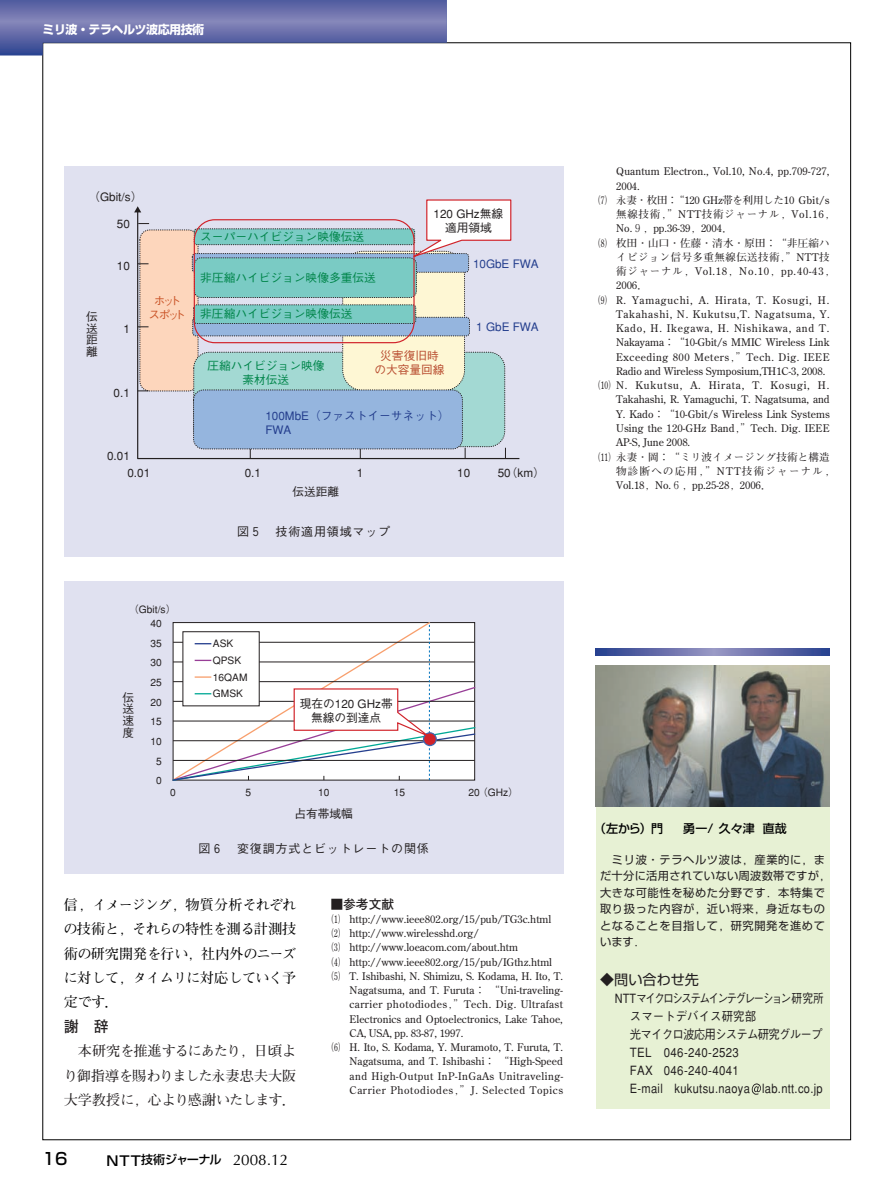
<style>
.page{position:relative;width:893px;height:1190px;background:#fff}
.page>*{position:absolute;margin:0;border:0;box-sizing:border-box;transform-origin:0 0}
.t1{font:500 16.5px "Shin Go";color:#000}
.t2{font:700 15px "Futo Go B101";color:#231f20}
.t3{font:700 14.1px/24.3px "Futo Min A101";letter-spacing:-.055em;color:#000;text-align:justify}
.t4{font:700 14.1px/24.3px "Futo Min A101";color:#231f20;text-align:justify}
.t5{font:14.1px "Shin Go";color:#231f20}
.t6{font:500 12.75px/18px "Gothic BBB";color:#231f20;scale:.85 1}
.t7{font:700 12.75px "Futo Go B101";color:#231f20}
.t8{font:500 12px "Gothic BBB";letter-spacing:.07em;color:#231f20}
.t9{font:500 12px "Shin Go";letter-spacing:-.075em;color:#000}
.t10{font:700 12px "Shin Go";letter-spacing:-.04em;color:#fff}
.t11{font:500 12px "Shin Go";color:#000}
.t12{font:500 11.7px/11.7px "Gothic BBB";color:#231f20;text-align:center}
.t13{font:500 11.7px/14px "Gothic BBB";color:#00854a;text-align:center}
.t14{font:500 11.7px/14px "Gothic BBB";color:#253f8e}
.t15{font:500 11.7px/14px "Gothic BBB";color:#b84c2f;text-align:center}
.t16{font:500 11.7px "Gothic BBB";letter-spacing:-.22em;color:#cb572b}
.t17{font:11.25px/16.5px "Shin Go";letter-spacing:.055em;color:#231f20}
.t18{font:700 10.5px "Futo Min A101";letter-spacing:.015em;color:#231f20}
.t19{font:700 10.5px "Futo Min A101";letter-spacing:.015em;color:#231f20;scale:.7 1}
.t20{font:700 10.5px "Futo Min A101";letter-spacing:.075em;color:#231f20;scale:.7 1}
.t21{font:700 10.5px "Futo Min A101";letter-spacing:.075em;color:#231f20}
.t22{font:700 10.5px "Futo Min A101";letter-spacing:.04em;color:#231f20}
.t23{font:700 10.5px "Futo Min A101";letter-spacing:.07em;color:#231f20}
.t24{font:700 10.5px "Futo Min A101";letter-spacing:.045em;color:#231f20}
.t25{font:700 10.5px "Futo Min A101";letter-spacing:.06em;color:#231f20}
.t26{font:700 10.5px "Futo Min A101";letter-spacing:.05em;color:#231f20}
.t27{font:700 10.5px "Futo Min A101";letter-spacing:-.03em;color:#231f20;scale:.7 1}
.t28{font:700 10.5px "Futo Min A101";letter-spacing:.12em;color:#231f20}
.t29{font:500 10.2px/19.6px "Gothic BBB";color:#231f20}
.s1{font-size:13.5px}
.s2{font-family:"Optima";font-weight:400;font-size:15.3px}
</style>
<div class="page">
<svg style="left:0;top:0;width:446px;height:55px"></svg>
<div style="left:595px;top:806px;width:234px;height:302px;background:#e7f1d4"></div>
<svg style="left:751px;top:1083px;width:10px;height:11px"></svg>
<img style="left:595px;top:665px;width:234px;height:141px">
<svg style="left:595px;top:648px;width:234px;height:7px;background:#616aa8"></svg>
<div style="left:64px;top:167px;width:499px;height:390px;background:#e0e1f0"></div>
<svg style="left:136px;top:212px;width:384px;height:248px"></svg>
<svg style="left:134px;top:206px;width:7px;height:6px"></svg>
<div style="left:194px;top:228px;width:221px;height:17px;background:#7acbc4;border:1px dashed #231f20;border-radius:3px"></div>
<div style="left:192px;top:253px;width:277px;height:20px;background:#95b5de;border:1px dashed #231f20;border-radius:3px"></div>
<div style="left:194px;top:257px;width:223px;height:41px;background:#7acbc4;border:1px dashed #231f20;border-radius:7px"></div>
<div style="left:192px;top:317px;width:278px;height:19px;background:#95b5de;border:1px dashed #231f20;border-radius:3px"></div>
<div style="left:193px;top:304px;width:223px;height:20px;background:#7acbc4;border:1px dashed #231f20;border-radius:3px"></div>
<div style="left:193px;top:389px;width:270px;height:60px;background:#95b5de;border:1px dashed #231f20;border-radius:10px"></div>
<svg style="left:404px;top:199px;width:108px;height:62px"></svg>
<div style="left:194px;top:219px;width:220px;height:124px;border:1px solid #d1232a;border-radius:20px"></div>
<div style="left:64px;top:582px;width:499px;height:292px;background:#e0e1f0"></div>
<svg style="left:172px;top:622px;width:304px;height:159px;background:#edeced"></svg>
<p class="t10" style="left:43px;top:25px;width:163px">ミリ波・テラヘルツ波応用技術</p>
<p class="t12" style="left:88px;top:193px;width:55px">（Gbit/s）</p>
<p class="t12" style="left:117px;top:219px;width:15px">50</p>
<p class="t12" style="left:117px;top:261px;width:15px">10</p>
<p class="t16" style="left:154px;top:296px;width:29px">ホット</p>
<p class="t12" style="left:86px;top:312px;width:13px">伝</p>
<p class="t16" style="left:148px;top:310px;width:39px">スポット</p>
<p class="t12" style="left:86px;top:324px;width:13px;text-align:justify">送距離</p>
<p class="t12" style="left:123px;top:324px;width:8px">1</p>
<p class="t12" style="left:114px;top:388px;width:18px">0.1</p>
<p class="t12" style="left:107px;top:451px;width:24px">0.01</p>
<p class="t13" style="left:200px;top:231px;width:165px">スーパーハイビジョン映像伝送</p>
<p class="t13" style="left:200px;top:272px;width:177px">非圧縮ハイビジョン映像多重伝送</p>
<p class="t13" style="left:200px;top:308px;width:154px">非圧縮ハイビジョン映像伝送</p>
<p class="t12" style="left:433px;top:208px;width:71px;line-height:14px">120 GHz無線適用領域</p>
<p class="t14" style="left:473px;top:258px;width:67px">10GbE FWA</p>
<p class="t14" style="left:476px;top:321px;width:64px">1 GbE FWA</p>
<p class="t13" style="left:207px;top:360px;width:118px">圧縮ハイビジョン映像素材伝送</p>
<p class="t15" style="left:374px;top:350px;width:72px">災害復旧時の大容量回線</p>
<p class="t14" style="left:265px;top:410px;width:185px">100MbE（ファストイーサネット）<br>FWA</p>
<p class="t12" style="left:127px;top:468px;width:24px">0.01</p>
<p class="t12" style="left:506px;top:468px;width:40px">（km）</p>
<p class="t12" style="left:245px;top:468px;width:18px">0.1</p>
<p class="t12" style="left:357px;top:468px;width:8px">1</p>
<p class="t12" style="left:457px;top:468px;width:15px">10</p>
<p class="t12" style="left:498px;top:468px;width:15px">50</p>
<p class="t12" style="left:292px;top:487px;width:48px">伝送距離</p>
<p class="t29" style="left:129px;top:601px;width:49px">（Gbit/s）</p>
<p class="t12" style="left:122px;top:693px;width:13px;text-align:justify">伝送速度</p>
<p class="t29" style="left:150px;top:614px;width:13px;text-align:center">40<br>35<br>30<br>25<br>20<br>15<br>10<br>5<br>0</p>
<p class="t8" style="left:237px;top:527px;width:155px">図５　技術適用領域マップ</p>
<p class="t29" style="left:213px;top:636px;width:30px;line-height:16.6px">ASK<br>QPSK</p>
<p class="t29" style="left:213px;top:669px;width:36px;line-height:16.6px">16QAM<br>GMSK</p>
<p class="t12" style="left:300px;top:698px;width:94px;line-height:14px">現在の120 GHz帯無線の到達点</p>
<p class="t29" style="left:170px;top:784px;width:7px">0</p>
<p class="t29" style="left:245px;top:784px;width:7px">5</p>
<p class="t29" style="left:318px;top:784px;width:13px">10</p>
<p class="t29" style="left:394px;top:784px;width:13px">15</p>
<p class="t29" style="left:468px;top:784px;width:51px">20（GHz）</p>
<p class="t12" style="left:294px;top:809px;width:60px">占有帯域幅</p>
<p class="t8" style="left:198px;top:843px;width:232px">図６　変復調方式とビットレートの関係</p>
<h3 class="t3" style="left:64px;top:894px;width:234px">信，イメージング，物質分析それぞれの技術と，それらの特性を測る計測技術の研究開発を行い，社内外のニーズに対して，タイムリに対応していく予定です．</h3>
<h2 class="t2" style="left:64px;top:1020px;width:47px">謝　辞</h2>
<h3 class="t4" style="left:64px;top:1040px;width:234px;text-indent:14px">本研究を推進するにあたり，日頃より御指導を賜わりました永妻忠夫大阪大学教授に，心より感謝いたします．</h3>
<h1 class="t1" style="left:43px;top:1153px;width:26px">16</h1>
<p class="t9" style="left:106px;top:1155px;width:183px"><span class="s1">NTT</span>技術ジャーナル <span class="s2">2008.12</span></p>
<p class="t7" style="left:330px;top:899px;width:65px">■参考文献</p>
<p class="t19" style="left:327px;top:915px;width:322px">（1） http://www.ieee802.org/15/pub/TG3c.html</p>
<p class="t19" style="left:327px;top:929px;width:219px">（2） http://www.wirelesshd.org/</p>
<p class="t19" style="left:327px;top:943px;width:275px">（3） http://www.loeacom.com/about.htm</p>
<p class="t19" style="left:327px;top:958px;width:323px">（4） http://www.ieee802.org/15/pub/IGthz.html</p>
<p class="t19" style="left:327px;top:972px;width:339px">（5） T. Ishibashi, N. Shimizu, S. Kodama, H. Ito, T.</p>
<p class="t18" style="left:349px;top:986px;width:215px">Nagatsuma, and T. Furuta： “Uni-traveling-</p>
<p class="t22" style="left:349px;top:1000px;width:215px">carrier photodiodes，”Tech. Dig. Ultrafast</p>
<p class="t18" style="left:349px;top:1015px;width:215px">Electronics and Optoelectronics, Lake Tahoe,</p>
<p class="t18" style="left:349px;top:1029px;width:115px">CA, USA, pp. 83-87, 1997.</p>
<p class="t19" style="left:327px;top:1043px;width:339px">（6） H. Ito, S. Kodama, Y. Muramoto, T. Furuta, T.</p>
<p class="t18" style="left:349px;top:1057px;width:215px">Nagatsuma, and T. Ishibashi： “High-Speed</p>
<p class="t24" style="left:349px;top:1072px;width:215px">and High-Output InP-InGaAs Unitraveling-</p>
<p class="t25" style="left:349px;top:1086px;width:215px">Carrier Photodiodes，”J. Selected Topics</p>
<p class="t18" style="left:616px;top:168px;width:215px">Quantum Electron., Vol.10, No.4, pp.709-727,</p>
<p class="t18" style="left:616px;top:182px;width:25px">2004.</p>
<p class="t27" style="left:593px;top:196px;width:339px">（7） 永妻・枚田：“120 GHz帯を利用した10 Gbit/s</p>
<p class="t23" style="left:616px;top:210px;width:220px">無線技術，”NTT技術ジャーナル，Vol.16，</p>
<p class="t18" style="left:616px;top:225px;width:118px">No.９，pp.36-39，2004．</p>
<p class="t19" style="left:593px;top:239px;width:339px">（8） 枚田・山口・佐藤・清水・原田：“非圧縮ハ</p>
<p class="t22" style="left:616px;top:253px;width:215px">イビジョン信号多重無線伝送技術，”NTT技</p>
<p class="t21" style="left:616px;top:267px;width:220px">術ジャーナル，Vol.18，No.10，pp.40-43，</p>
<p class="t18" style="left:616px;top:282px;width:33px">2006．</p>
<p class="t20" style="left:593px;top:296px;width:338px">（9） R. Yamaguchi, A. Hirata, T. Kosugi, H.</p>
<p class="t23" style="left:616px;top:310px;width:215px">Takahashi, N. Kukutsu,T. Nagatsuma, Y.</p>
<p class="t21" style="left:616px;top:324px;width:215px">Kado, H. Ikegawa, H. Nishikawa, and T.</p>
<p class="t18" style="left:616px;top:339px;width:215px">Nakayama：“10-Gbit/s MMIC Wireless Link</p>
<p class="t26" style="left:616px;top:353px;width:215px">Exceeding 800 Meters，”Tech. Dig. IEEE</p>
<p class="t18" style="left:616px;top:367px;width:211px">Radio and Wireless Symposium,TH1C-3, 2008.</p>
<p class="t20" style="left:593px;top:381px;width:338px">（10）N. Kukutsu, A. Hirata, T. Kosugi, H.</p>
<p class="t18" style="left:616px;top:396px;width:215px">Takahashi, R. Yamaguchi, T. Nagatsuma, and</p>
<p class="t18" style="left:616px;top:410px;width:215px">Y. Kado：“10-Gbit/s Wireless Link Systems</p>
<p class="t18" style="left:616px;top:424px;width:215px">Using the 120-GHz Band，”Tech. Dig. IEEE</p>
<p class="t18" style="left:616px;top:438px;width:76px">AP-S, June 2008.</p>
<p class="t19" style="left:593px;top:453px;width:339px">（11）永妻・岡：“ミリ波イメージング技術と構造</p>
<p class="t28" style="left:616px;top:467px;width:220px">物診断への応用，”NTT技術ジャーナル，</p>
<p class="t18" style="left:616px;top:481px;width:157px">Vol.18，No.６，pp.25-28，2006．</p>
<p class="t11" style="left:594px;top:824px;width:71px">（左から）門</p>
<p class="t11" style="left:683px;top:824px;width:105px">勇一/ 久々津 直哉</p>
<p class="t17" style="left:600px;top:852px;width:232px;text-indent:12px">ミリ波・テラヘルツ波は，産業的に，まだ十分に活用されていない周波数帯ですが，大きな可能性を秘めた分野です．本特集で取り扱った内容が，近い将来，身近なものとなることを目指して，研究開発を進めています．</p>
<h3 class="t5" style="left:600px;top:974px;width:100px">◆問い合わせ先</h3>
<p class="t6" style="left:630px;top:990px;width:230px;text-indent:-15px">NTT マイクロシステムインテグレーション研究所スマートデバイス研究部<br>光マイクロ波応用システム研究グループ<br>TEL 046-240-2523<br>FAX 046-240-4041<br>E-mail kukutsu.naoya lab.ntt.co.jp</p>
</div>
